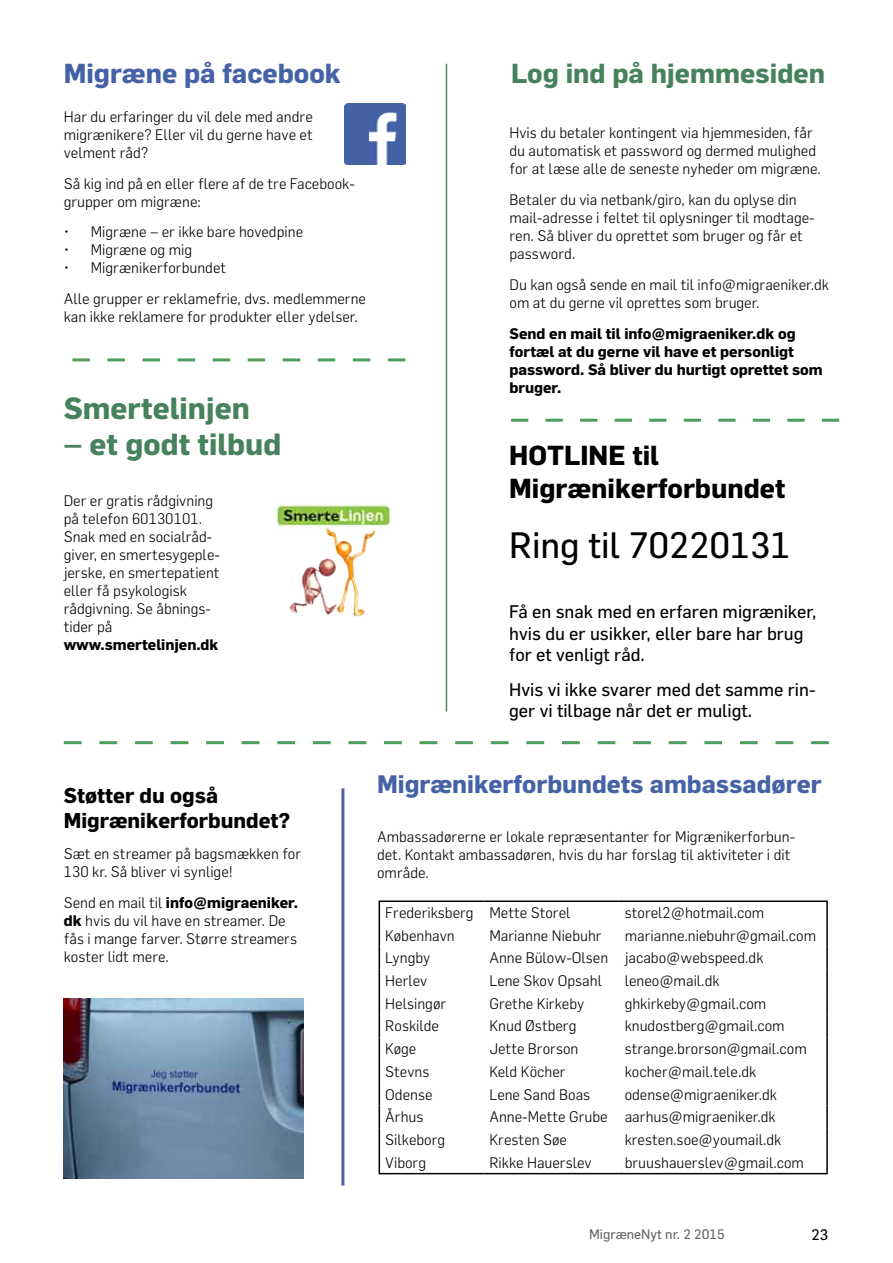
<style>
.page{position:relative;width:893px;height:1263px;background:#fff}
.page>*{position:absolute;margin:0;border:0;box-sizing:border-box;transform-origin:0 0}
.t1{font:36px "Flama";color:#000}
.t2{font:700 30px "Flama";color:#46825b}
.t3{font:700 27px/32.4px "Flama";color:#000}
.t4{font:700 27px "Flama";color:#46825b}
.t5{font:700 27px "Flama";color:#4562a6}
.t6{font:700 24.75px "Flama";color:#4562a6}
.t7{font:700 21px/25.2px "Flama";color:#000101}
.t8{font:18px/21.6px "Flama";color:#000}
.t9{font:300 15px/18px "Flama";color:#000101}
.t10{font:700 15px/18px "Flama";color:#000101}
.t11{font:15px "Flama";color:#000}
.t12{font:13.5px "Flama";color:#636466}
.s1{font-weight:700}
</style>
<div class="page">
<svg style="left:64px;top:741px;width:765px;height:3px"></svg>
<svg style="left:72px;top:358px;width:333px;height:3px"></svg>
<svg style="left:511px;top:419px;width:328px;height:3px"></svg>
<hr style="left:446px;top:64px;width:1px;height:647px;background:#4d8a5d">
<img style="left:275px;top:503px;width:117px;height:114px">
<img style="left:344px;top:104px;width:61px;height:61px">
<hr style="left:379px;top:900px;width:104px;height:2px;background:#000">
<hr style="left:483px;top:900px;width:136px;height:2px;background:#000">
<hr style="left:619px;top:900px;width:209px;height:2px;background:#000">
<hr style="left:826px;top:902px;width:2px;height:22px;background:#000">
<hr style="left:826px;top:924px;width:2px;height:23px;background:#000">
<hr style="left:826px;top:947px;width:2px;height:22px;background:#000">
<hr style="left:826px;top:969px;width:2px;height:23px;background:#000">
<hr style="left:826px;top:992px;width:2px;height:23px;background:#000">
<hr style="left:826px;top:1015px;width:2px;height:22px;background:#000">
<hr style="left:826px;top:1037px;width:2px;height:23px;background:#000">
<hr style="left:826px;top:1060px;width:2px;height:23px;background:#000">
<hr style="left:826px;top:1083px;width:2px;height:22px;background:#000">
<hr style="left:826px;top:1105px;width:2px;height:23px;background:#000">
<hr style="left:826px;top:1128px;width:2px;height:23px;background:#000">
<svg style="left:379px;top:902px;width:1px;height:271px"></svg>
<hr style="left:826px;top:1151px;width:2px;height:22px;background:#000">
<hr style="left:379px;top:1173px;width:104px;height:1px;background:#000">
<hr style="left:483px;top:1173px;width:136px;height:1px;background:#000">
<hr style="left:619px;top:1173px;width:209px;height:1px;background:#000">
<hr style="left:341px;top:788px;width:3px;height:397px;background:#535eaa">
<img style="left:64px;top:998px;width:240px;height:180px">
<h3 class="t5" style="left:64px;top:57px;width:278px">Migræne på facebook</h3>
<h3 class="t4" style="left:511px;top:57px;width:315px">Log ind på hjemmesiden</h3>
<p class="t9" style="left:64px;top:107px;width:250px;text-align:justify">Har du erfaringer du vil dele med andre migrænikere? Eller vil du gerne have et velment råd?</p>
<p class="t9" style="left:64px;top:174px;width:293px">Så kig ind på en eller flere af de tre Facebook&shy;grupper om migræne:</p>
<p class="t9" style="left:64px;top:223px;width:241px">• Migræne – er ikke bare hovedpine</p>
<p class="t9" style="left:64px;top:241px;width:130px">• Migræne og mig</p>
<p class="t9" style="left:64px;top:252px;width:304px;line-height:30.8px">• Migrænikerforbundet<br>Alle grupper er reklamefrie, dvs. medlemmerne</p>
<p class="t9" style="left:64px;top:308px;width:296px">kan ikke reklamere for produkter eller ydelser.</p>
<h2 class="t2" style="left:64px;top:390px;width:187px">Smertelinjen</h2>
<h2 class="t2" style="left:64px;top:426px;width:219px">– et godt tilbud</h2>
<p class="t9" style="left:64px;top:491px;width:158px">Der er gratis rådgivning på telefon 60130101.<br>Snak med en socialråd&shy;giver, en smertesygeple&shy;jerske, en smertepatient eller få psykologisk rådgivning. Se åbnings&shy;tider på</p>
<p class="t10" style="left:64px;top:635px;width:156px">www.smertelinjen.dk</p>
<p class="t9" style="left:509px;top:124px;width:313px">Hvis du betaler kontingent via hjemmesiden, får du automatisk et password og dermed mulighed for at læse alle de seneste nyheder om migræne.</p>
<p class="t9" style="left:509px;top:190px;width:307px">Betaler du via netbank/giro, kan du oplyse din mail-adresse i feltet til oplysninger til modtage&shy;ren. Så bliver du oprettet som bruger og får et password.</p>
<p class="t9" style="left:509px;top:275px;width:321px">Du kan også sende en mail til info@migraeniker.dk om at du gerne vil oprettes som bruger.</p>
<p class="t10" style="left:509px;top:324px;width:315px">Send en mail til info@migraeniker.dk og fortæl at du gerne vil have et personligt password. Så bliver du hurtigt oprettet som bruger.</p>
<h3 class="t3" style="left:509px;top:439px;width:278px">HOTLINE til<br>Migrænikerforbundet</h3>
<h1 class="t1" style="left:509px;top:523px;width:283px">Ring til 70220131</h1>
<p class="t8" style="left:509px;top:601px;width:309px">Få en snak med en erfaren migræniker, hvis du er usikker, eller bare har brug for et venligt råd.</p>
<p class="t8" style="left:509px;top:678px;width:308px">Hvis vi ikke svarer med det samme rin&shy;ger vi tilbage når det er muligt.</p>
<h3 class="t6" style="left:377px;top:769px;width:446px">Migrænikerforbundets ambassadører</h3>
<p class="t9" style="left:377px;top:827px;width:419px">Ambassadørerne er lokale repræsentanter for Migrænikerforbun&shy;det. Kontakt ambassadøren, hvis du har forslag til aktiviteter i dit område.</p>
<h3 class="t7" style="left:64px;top:782px;width:228px">Støtter du også<br>Migrænikerforbundet?</h3>
<p class="t9" style="left:64px;top:844px;width:239px">Sæt en streamer på bagsmækken for<br>130 kr. Så bliver vi synlige!</p>
<p class="t9" style="left:64px;top:893px;width:236px">Send en mail til <span class="s1">info@migraeniker. dk</span> hvis du vil have en streamer. De fås i mange farver. Større streamers koster lidt mere.</p>
<p class="t9" style="left:385px;top:903px;width:187px">Frederiksberg Mette Storel</p>
<p class="t9" style="left:625px;top:903px;width:141px">storel2@hotmail.com</p>
<p class="t9" style="left:385px;top:926px;width:71px">København</p>
<p class="t9" style="left:489px;top:926px;width:114px">Marianne Niebuhr</p>
<p class="t9" style="left:625px;top:926px;width:193px">marianne.niebuhr@gmail.com</p>
<p class="t9" style="left:385px;top:949px;width:47px">Lyngby</p>
<p class="t9" style="left:489px;top:949px;width:276px">Anne Bülow-Olsen jacabo@webspeed.dk</p>
<p class="t9" style="left:385px;top:971px;width:44px">Herlev</p>
<p class="t9" style="left:489px;top:971px;width:114px">Lene Skov Opsahl</p>
<p class="t9" style="left:625px;top:971px;width:96px">leneo@mail.dk</p>
<p class="t9" style="left:385px;top:994px;width:62px">Helsingør</p>
<p class="t9" style="left:489px;top:994px;width:96px">Grethe Kirkeby</p>
<p class="t9" style="left:625px;top:994px;width:143px">ghkirkeby@gmail.com</p>
<p class="t9" style="left:385px;top:1017px;width:55px">Roskilde</p>
<p class="t9" style="left:489px;top:1017px;width:89px">Knud Østberg</p>
<p class="t9" style="left:625px;top:1017px;width:161px">knudostberg@gmail.com</p>
<p class="t9" style="left:385px;top:1039px;width:33px">Køge</p>
<p class="t9" style="left:489px;top:1039px;width:91px">Jette Brorson</p>
<p class="t9" style="left:625px;top:1039px;width:184px">strange.brorson@gmail.com</p>
<p class="t9" style="left:385px;top:1062px;width:46px">Stevns</p>
<p class="t9" style="left:489px;top:1062px;width:78px">Keld Köcher</p>
<p class="t9" style="left:625px;top:1062px;width:133px">kocher@mail.tele.dk</p>
<p class="t9" style="left:385px;top:1085px;width:49px">Odense</p>
<p class="t9" style="left:489px;top:1085px;width:102px">Lene Sand Boas</p>
<p class="t9" style="left:625px;top:1085px;width:154px">odense@migraeniker.dk</p>
<p class="t9" style="left:385px;top:1107px;width:40px">Århus</p>
<p class="t9" style="left:489px;top:1107px;width:288px">Anne-Mette Grube aarhus@migraeniker.dk</p>
<p class="t9" style="left:385px;top:1130px;width:61px">Silkeborg</p>
<p class="t9" style="left:489px;top:1130px;width:79px">Kresten Søe</p>
<p class="t9" style="left:625px;top:1130px;width:158px">kresten.soe@youmail.dk</p>
<p class="t9" style="left:385px;top:1153px;width:42px">Viborg</p>
<p class="t9" style="left:489px;top:1153px;width:104px">Rikke Hauerslev</p>
<p class="t9" style="left:625px;top:1153px;width:181px">bruushauerslev@gmail.com</p>
<p class="t12" style="left:589px;top:1225px;width:137px">MigræneNyt nr. 2 2015</p>
<p class="t11" style="left:811px;top:1225px;width:18px">23</p>
</div>
